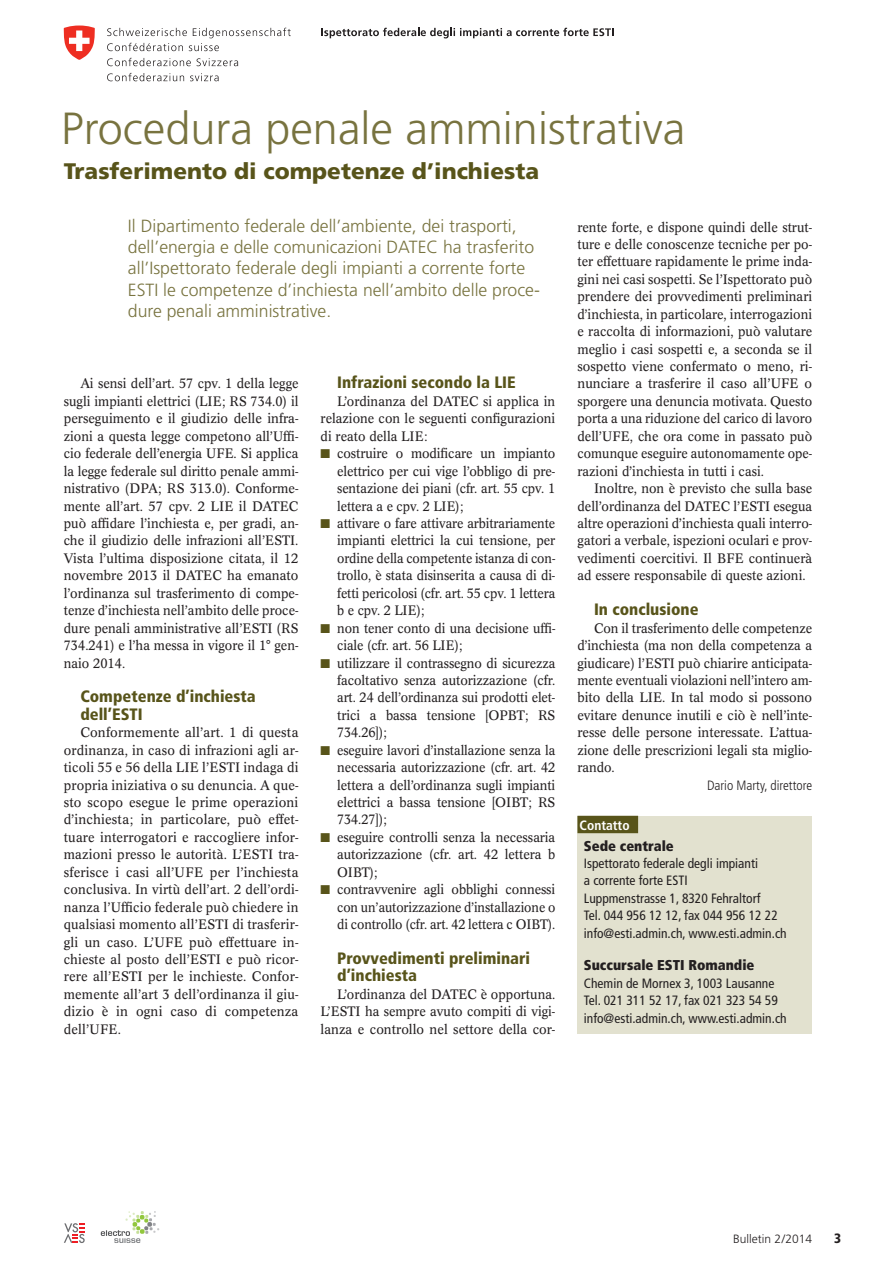
<style>
.page{position:relative;width:893px;height:1263px;background:#fff}
.page>*{position:absolute;margin:0;border:0;box-sizing:border-box;transform-origin:0 0}
.t1{font:300 45px "Frutiger LT Std";color:#78733f}
.t2{font:900 22.5px "Frutiger LT Std";color:#58541a}
.t3{font:300 17.7px/21.5px "Frutiger LT Std";color:#78733f}
.t4{font:900 condensed 16.5px/17.4px "Frutiger LT Std";color:#58541a}
.t5{font:900 condensed 14.25px "Frutiger LT Std";color:#231f20}
.t6{font:13.5px/17.4px "Concorde BQ";letter-spacing:-.005em;color:#231f20;text-align:justify;scale:.95 1}
.t7{font:13.5px/17.4px "Concorde BQ";letter-spacing:-.005em;color:#231f20;text-align:justify}
.t8{font:13.5px/17.4px "Concorde BQ";letter-spacing:-.005em;color:#231f20;text-align:justify;scale:.94 1}
.t9{font:condensed 13.5px/17.4px "Frutiger LT Std";color:#231f20}
.t10{font:300 condensed 13.5px "Frutiger LT Std";color:#231f20}
.t11{font:700 condensed 13.5px "Frutiger LT Std";color:#fff}
.t12{font:900 condensed 13.5px "Frutiger LT Std";color:#231f20}
.t13{font:300 12px "Frutiger LT Std";color:#231f20}
.s1{color:#58541a}
</style>
<div class="page">
<svg style="left:107px;top:28px;width:184px;height:23px"></svg>
<svg style="left:107px;top:58px;width:84px;height:8px"></svg>
<svg style="left:197px;top:58px;width:41px;height:8px"></svg>
<svg style="left:107px;top:73px;width:77px;height:8px"></svg>
<svg style="left:190px;top:73px;width:29px;height:8px"></svg>
<svg style="left:64px;top:26px;width:31px;height:34px"></svg>
<svg style="left:321px;top:28px;width:292px;height:10px"></svg>
<svg style="left:64px;top:1223px;width:21px;height:20px"></svg>
<svg style="left:101px;top:1211px;width:58px;height:32px"></svg>
<div style="left:577px;top:816px;width:235px;height:218px;background:#e2e1cf"></div>
<div style="left:577px;top:816px;width:61px;height:17px;background:#58541a"></div>
<h1 class="t1" style="left:61px;top:103px;width:626px">Procedura penale amministrativa</h1>
<h2 class="t2" style="left:64px;top:158px;width:477px">Trasferimento di competenze d’inchiesta</h2>
<p class="t3" style="left:128px;top:215px;width:413px">Il Dipartimento federale dell’ambiente, dei trasporti, dell’energia e delle comunicazioni DATEC ha trasferito all’Ispettorato federale degli impianti a corrente forte ESTI le competenze d’inchiesta nell’ambito delle proce&shy;dure penali amministrative.</p>
<p class="t6" style="left:577px;top:218px;width:249px">rente forte, e dispone quindi delle strut&shy;ture e delle conoscenze tecniche per po&shy;ter effettuare rapidamente le prime inda&shy;gini nei casi sospetti. Se l’Ispettorato può prendere dei provvedimenti preliminari d’inchiesta, in particolare, interrogazioni e raccolta di informazioni, può valutare meglio i casi sospetti e, a seconda se il sospetto viene confermato o meno, ri&shy;nunciare a trasferire il caso all’UFE o sporgere una denuncia motivata. Questo porta a una riduzione del carico di lavoro dell’UFE, che ora come in passato può comunque eseguire autonomamente ope&shy;razioni d’inchiesta in tutti i casi.</p>
<p class="t6" style="left:577px;top:480px;width:249px;text-indent:17px">Inoltre, non è previsto che sulla base dell’ordinanza del DATEC l’ESTI esegua altre operazioni d’inchiesta quali interro&shy;gatori a verbale, ispezioni oculari e prov&shy;vedimenti coercitivi. Il BFE continuerà ad essere responsabile di queste azioni.</p>
<p class="t4" style="left:594px;top:601px;width:106px">In conclusione</p>
<p class="t6" style="left:577px;top:619px;width:249px;text-indent:17px">Con il trasferimento delle competenze d’inchiesta (ma non della competenza a giudicare) l’ESTI può chiarire anticipata&shy;mente eventuali violazioni nell’intero am&shy;bito della LIE. In tal modo si possono evitare denunce inutili e ciò è nell’inte&shy;resse delle persone interessate. L’attua&shy;zione delle prescrizioni legali sta miglio&shy;rando.</p>
<p class="t10" style="left:707px;top:777px;width:107px">Dario Marty, direttore</p>
<p class="t11" style="left:580px;top:817px;width:52px">Contatto</p>
<p class="t5" style="left:584px;top:837px;width:92px">Sede centrale</p>
<p class="t9" style="left:584px;top:855px;width:204px">Ispettorato federale degli impianti<br>a corrente forte ESTI<br>Luppmenstrasse 1, 8320 Fehraltorf<br>Tel. 044 956 12 12, fax 044 956 12 22 info@esti.admin.ch, www.esti.admin.ch</p>
<p class="t5" style="left:584px;top:956px;width:172px">Succursale ESTI Romandie</p>
<p class="t9" style="left:584px;top:974px;width:204px">Chemin de Mornex 3, 1003 Lausanne<br>Tel. 021 311 52 17, fax 021 323 54 59 info@esti.admin.ch, www.esti.admin.ch</p>
<p class="t4" style="left:337px;top:374px;width:180px">Infrazioni secondo la LIE</p>
<p class="t6" style="left:321px;top:393px;width:249px;text-indent:17px">L’ordinanza del DATEC si applica in relazione con le seguenti configurazioni di reato della LIE:</p>
<p class="t6" style="left:337px;top:445px;width:231px;text-indent:-17px"><span class="s1">■</span> costruire o modificare un impianto elettrico per cui vige l’obbligo di pre&shy;sentazione dei piani (cfr. art. 55 cpv. 1 lettera a e cpv. 2 LIE);</p>
<p class="t8" style="left:337px;top:515px;width:234px;text-indent:-17px"><span class="s1">■</span> attivare o fare attivare arbitrariamente impianti elettrici la cui tensione, per ordine della competente istanza di con&shy;trollo, è stata disinserita a causa di di&shy;fetti pericolosi (cfr. art. 55 cpv. 1 lettera b e cpv. 2 LIE);</p>
<p class="t8" style="left:337px;top:619px;width:234px;text-indent:-17px"><span class="s1">■</span> non tener conto di una decisione uffi&shy;ciale (cfr. art. 56 LIE);</p>
<p class="t6" style="left:337px;top:654px;width:231px;text-indent:-17px"><span class="s1">■</span> utilizzare il contrassegno di sicurezza facoltativo senza autorizzazione (cfr. art. 24 dell’ordinanza sui prodotti elet&shy;trici a bassa tensione [OPBT; RS 734.26]);</p>
<p class="t8" style="left:337px;top:741px;width:234px;text-indent:-17px"><span class="s1">■</span> eseguire lavori d’installazione senza la necessaria autorizzazione (cfr. art. 42 lettera a dell’ordinanza sugli impianti elettrici a bassa tensione [OIBT; RS 734.27]);</p>
<p class="t6" style="left:337px;top:829px;width:231px;text-indent:-17px"><span class="s1">■</span> eseguire controlli senza la necessaria autorizzazione (cfr. art. 42 lettera b OIBT);</p>
<p class="t6" style="left:337px;top:881px;width:231px;text-indent:-17px"><span class="s1">■</span> contravvenire agli obblighi connessi con un’autorizzazione d’installazione o di controllo (cfr. art. 42 lettera c OIBT).</p>
<p class="t4" style="left:337px;top:949px;width:194px">Provvedimenti preliminari d’inchiesta</p>
<p class="t6" style="left:321px;top:985px;width:249px;text-indent:17px">L’ordinanza del DATEC è opportuna.<br>L’ESTI ha sempre avuto compiti di vigi&shy;lanza e controllo nel settore della cor-</p>
<p class="t6" style="left:64px;top:375px;width:249px;text-indent:17px">Ai sensi dell’art. 57 cpv. 1 della legge sugli impianti elettrici (LIE; RS 734.0) il perseguimento e il giudizio delle infra&shy;zioni a questa legge competono all’Uffi&shy;cio federale dell’energia UFE. Si applica la legge federale sul diritto penale ammi&shy;nistrativo (DPA; RS 313.0). Conforme&shy;mente all’art. 57 cpv. 2 LIE il DATEC può affidare l’inchiesta e, per gradi, an&shy;che il giudizio delle infrazioni all’ESTI.<br>Vista l’ultima disposizione citata, il 12 novembre 2013 il DATEC ha emanato l’ordinanza sul trasferimento di compe&shy;tenze d’inchiesta nell’ambito delle proce&shy;dure penali amministrative all’ESTI (RS 734.241) e l’ha messa in vigore il 1° gen&shy;naio 2014.</p>
<p class="t4" style="left:80px;top:688px;width:177px">Competenze d’inchiesta dell’ESTI</p>
<p class="t7" style="left:64px;top:724px;width:236px;text-indent:17px">Conformemente all’art. 1 di questa ordinanza, in caso di infrazioni agli ar&shy;ticoli 55 e 56 della LIE l’ESTI indaga di propria iniziativa o su denuncia. A que&shy;sto scopo esegue le prime operazioni d’inchiesta; in particolare, può effet&shy;tuare interrogatori e raccogliere infor&shy;mazioni presso le autorità. L’ESTI tra&shy;sferisce i casi all’UFE per l’inchiesta conclusiva. In virtù dell’art. 2 dell’ordi&shy;nanza l’Ufficio federale può chiedere in qualsiasi momento all’ESTI di trasferir&shy;gli un caso. L’UFE può effettuare in&shy;chieste al posto dell’ESTI e può ricor&shy;rere all’ESTI per le inchieste. Confor&shy;memente all’art 3 dell’ordinanza il giu&shy;dizio è in ogni caso di competenza dell’UFE.</p>
<p class="t13" style="left:733px;top:1232px;width:81px">Bulletin 2/2014</p>
<p class="t12" style="left:834px;top:1230px;width:9px">3</p>
</div>
